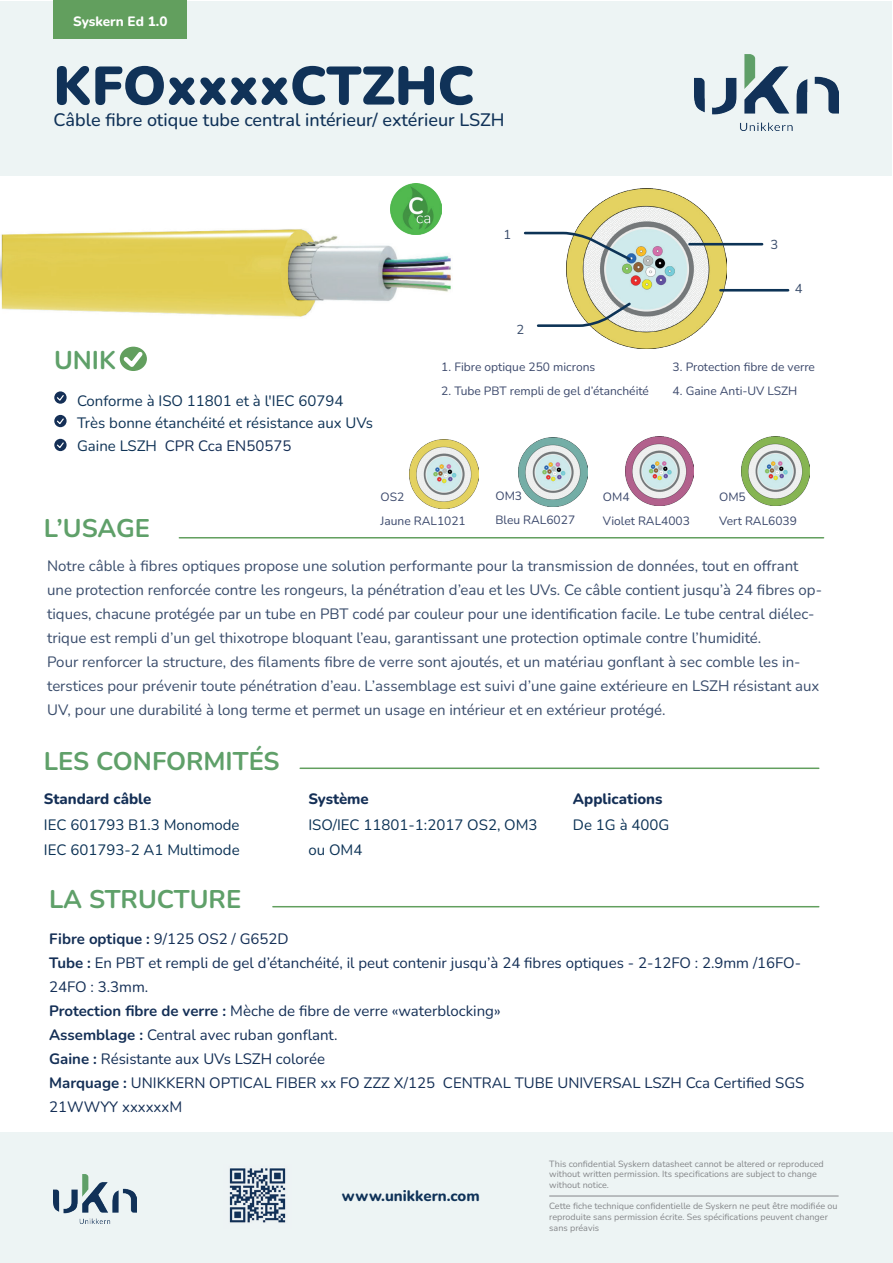
<style>
.page{position:relative;width:893px;height:1263px;background:#fff}
.page>*{position:absolute;margin:0;border:0;box-sizing:border-box;transform-origin:0 0}
.t1{font:900 54px "Nunito";color:#103258}
.t2{font:700 25.5px "Nunito";color:#5fa069}
.t3{font:500 18px "Nunito";color:#103258}
.t4{font:15px/24px "Nunito";color:#3a4d6c}
.t5{font:15px/24px "Nunito";color:#142f56}
.t6{font:15px/22.2px "Nunito";color:#0f3356}
.t7{font:15px/25.5px "Nunito";color:#0d3356}
.t8{font:800 15px "Nunito";color:#142f56}
.t9{font:800 15px "Nunito";color:#0f3258}
.t10{font:800 13.5px "Nunito";color:#fff}
.t11{font:12.9px "Nunito";color:#3a4d6c}
.t12{font:12px/24px "Nunito";color:#3c496c}
.t13{font:9px/10.8px "Nunito";color:#848689}
.s1{color:#142e55}
.s2{font-weight:700}
</style>
<div class="page">
<div style="left:0;top:1px;width:891px;height:175px;background:#edf4f4"></div>
<div style="left:53px;top:0;width:134px;height:39px;background:#629f5e"></div>
<img style="left:694px;top:54px;width:144px;height:76px">
<div style="left:0;top:1132px;width:893px;height:131px;background:#edf4f4"></div>
<img style="left:229px;top:1168px;width:57px;height:55px">
<hr style="left:549px;top:1195px;width:290px;height:1px;background:#848689">
<img style="left:54px;top:1175px;width:83px;height:48px">
<img style="left:566px;top:188px;width:160px;height:160px">
<svg style="left:523px;top:230px;width:110px;height:33px"></svg>
<hr style="left:689px;top:243px;width:73px;height:2px;background:#0d3356">
<svg style="left:536px;top:300px;width:97px;height:28px"></svg>
<img style="left:0;top:229px;width:451px;height:88px">
<hr style="left:720px;top:289px;width:68px;height:3px;background:#0d3356">
<svg style="left:54px;top:415px;width:13px;height:12px"></svg>
<svg style="left:56px;top:417px;width:9px;height:8px"></svg>
<svg style="left:54px;top:391px;width:13px;height:13px"></svg>
<svg style="left:56px;top:394px;width:9px;height:8px"></svg>
<hr style="left:300px;top:767px;width:519px;height:2px;background:#629f5e">
<hr style="left:273px;top:906px;width:546px;height:1px;background:#629f5e">
<hr style="left:179px;top:537px;width:644px;height:1px;background:#629f5e">
<div style="left:120px;top:347px;width:27px;height:24px;background:#629f5e;border-radius:50%"></div>
<svg style="left:120px;top:348px;width:27px;height:23px"></svg>
<svg style="left:54px;top:439px;width:13px;height:12px"></svg>
<svg style="left:56px;top:441px;width:9px;height:8px"></svg>
<img style="left:519px;top:438px;width:69px;height:68px">
<img style="left:625px;top:437px;width:69px;height:68px">
<img style="left:409px;top:440px;width:69px;height:68px">
<img style="left:741px;top:437px;width:69px;height:68px">
<img style="left:390px;top:183px;width:51px;height:51px">
<p class="t10" style="left:73px;top:12px;width:96px">Syskern Ed 1.0</p>
<h1 class="t1" style="left:53px;top:47px;width:423px">KFOxxxxCTZHC</h1>
<p class="t3" style="left:53px;top:107px;width:452px">Câble fibre otique tube central intérieur/ extérieur LSZH</p>
<h2 class="t2" style="left:54px;top:342px;width:64px">UNIK</h2>
<p class="t6" style="left:77px;top:389px;width:298px">Conforme à ISO 11801 et à l'IEC 60794<br>Très bonne étanchéité et résistance aux UVs<br>Gaine LSZH <span class="s1">CPR Cca EN50575</span></p>
<p class="t11" style="left:503px;top:225px;width:9px">1</p>
<p class="t11" style="left:516px;top:320px;width:9px">2</p>
<p class="t12" style="left:441px;top:354px;width:155px">1. Fibre optique 250 microns</p>
<p class="t12" style="left:441px;top:378px;width:209px">2. Tube PBT rempli de gel d’étanchéité</p>
<p class="t11" style="left:770px;top:236px;width:9px">3</p>
<p class="t11" style="left:795px;top:279px;width:9px">4</p>
<p class="t12" style="left:673px;top:354px;width:144px">3. Protection fibre de verre</p>
<p class="t12" style="left:673px;top:378px;width:126px">4. Gaine Anti-UV LSZH</p>
<h2 class="t2" style="left:44px;top:510px;width:108px">L’USAGE</h2>
<p class="t12" style="left:381px;top:484px;width:87px">OS2<br>Jaune RAL1021</p>
<p class="t12" style="left:495px;top:484px;width:81px">OM3<br>Bleu RAL6027</p>
<p class="t12" style="left:603px;top:484px;width:89px">OM4<br>Violet RAL4003</p>
<p class="t12" style="left:719px;top:484px;width:79px">OM5<br>Vert RAL6039</p>
<p class="t4" style="left:47px;top:553px;width:776px">Notre câble à fibres optiques propose une solution performante pour la transmission de données, tout en offrant une protection renforcée contre les rongeurs, la pénétration d’eau et les UVs. Ce câble contient jusqu’à 24 fibres op&shy;tiques, chacune protégée par un tube en PBT codé par couleur pour une identification facile. Le tube central diélec&shy;trique est rempli d’un gel thixotrope bloquant l’eau, garantissant une protection optimale contre l’humidité.<br>Pour renforcer la structure, des filaments fibre de verre sont ajoutés, et un matériau gonflant à sec comble les in&shy;terstices pour prévenir toute pénétration d’eau. L’assemblage est suivi d’une gaine extérieure en LSZH résistant aux UV, pour une durabilité à long terme et permet un usage en intérieur et en extérieur protégé.</p>
<h2 class="t2" style="left:44px;top:743px;width:237px">LES CONFORMITÉS</h2>
<p class="t8" style="left:44px;top:788px;width:109px">Standard câble</p>
<p class="t7" style="left:44px;top:811px;width:197px">IEC 601793 B1.3 Monomode<br>IEC 601793-2 A1 Multimode</p>
<h2 class="t2" style="left:49px;top:881px;width:194px">LA STRUCTURE</h2>
<p class="t8" style="left:308px;top:788px;width:62px">Système</p>
<p class="t7" style="left:308px;top:811px;width:231px">ISO/IEC 11801-1:2017 OS2, OM3 ou OM4</p>
<p class="t8" style="left:573px;top:788px;width:91px">Applications</p>
<p class="t7" style="left:573px;top:811px;width:98px">De 1G à 400G</p>
<p class="t5" style="left:49px;top:926px;width:757px"><span class="s2">Fibre optique :</span> 9/125 OS2 / G652D<br><span class="s2">Tube :</span> En PBT et rempli de gel d’étanchéité, il peut contenir jusqu’à 24 fibres optiques - 2-12FO : 2.9mm /16FO-24FO : 3.3mm.<br><span class="s2">Protection fibre de verre :</span> Mèche de fibre de verre «waterblocking»<br><span class="s2">Assemblage :</span> Central avec ruban gonflant.<br><span class="s2">Gaine :</span> Résistante aux UVs LSZH colorée<br><span class="s2">Marquage :</span> UNIKKERN OPTICAL FIBER xx FO ZZZ X/125 CENTRAL TUBE UNIVERSAL LSZH Cca Certified SGS 21WWYY xxxxxxM</p>
<p class="t9" style="left:342px;top:1185px;width:139px">www.unikkern.com</p>
<p class="t13" style="left:549px;top:1158px;width:276px">This confidential Syskern datasheet cannot be altered or reproduced without written permission. Its specifications are subject to change without notice.</p>
<p class="t13" style="left:549px;top:1200px;width:290px">Cette fiche technique confidentielle de Syskern ne peut être modifiée ou reproduite sans permission écrite. Ses spécifications peuvent changer sans préavis</p>
</div>
